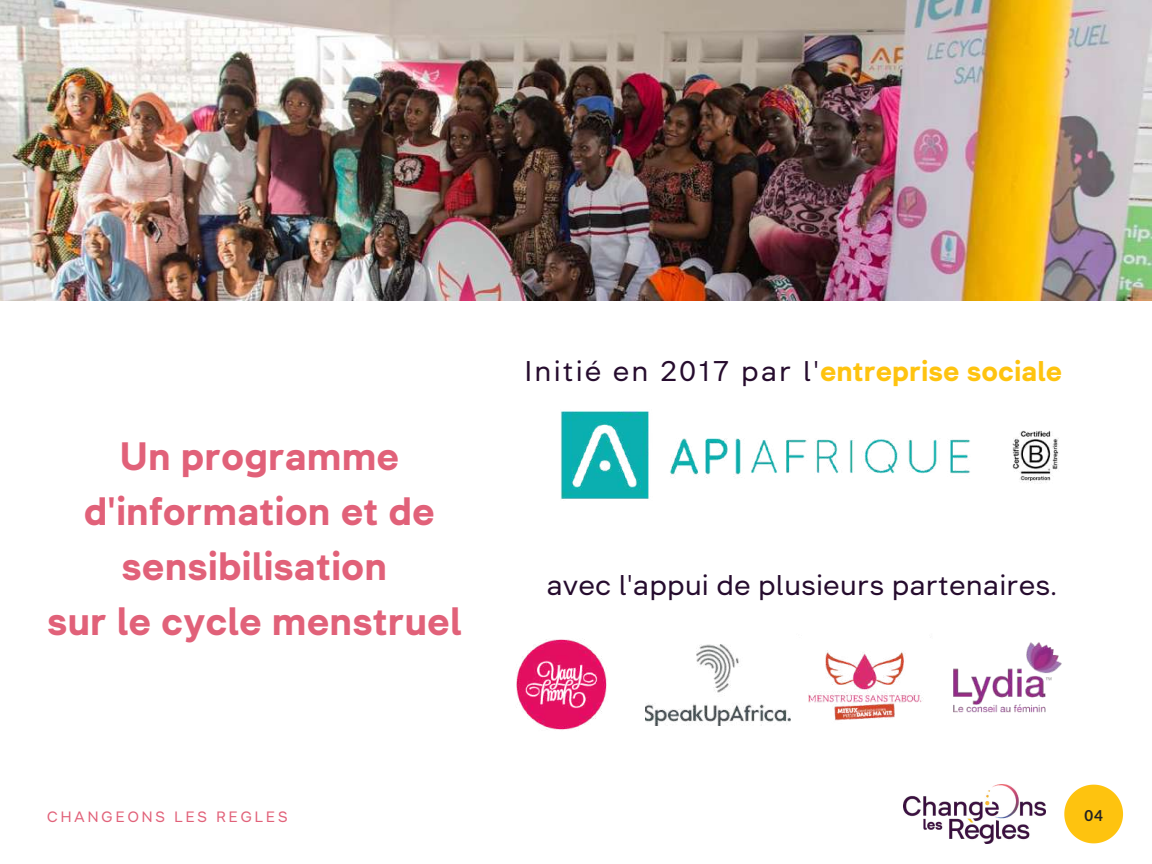
<style>
.page{position:relative;width:1152px;height:864px;background:#fff}
.page>*{position:absolute;margin:0;border:0;box-sizing:border-box;transform-origin:0 0}
.t1{font:700 39.6px/55.2px "Inerta";color:#e16179;text-align:center}
.t2{font:28.5px "Inerta";color:#260c2e}
.t3{font:28.5px "Inerta";letter-spacing:.07em;color:#260c2e}
.t4{font:700 15.15px "Lato";color:#222}
.t5{font:15px "Inerta";letter-spacing:.16em;color:#e16179}
.s1{font-weight:700;color:#fec30f}
</style>
<div class="page">
<img style="left:0;top:0;width:1151px;height:301px">
<img style="left:516px;top:639px;width:91px;height:91px">
<img style="left:953px;top:642px;width:109px;height:71px">
<img style="left:645px;top:644px;width:145px;height:81px">
<img style="left:808px;top:650px;width:115px;height:71px">
<img style="left:561px;top:411px;width:409px;height:88px">
<img style="left:1012px;top:430px;width:47px;height:54px">
<svg style="left:1064px;top:785px;width:59px;height:58px"></svg>
<img style="left:904px;top:785px;width:141px;height:58px">
<p class="t1" style="left:47px;top:428px;width:416px">Un programme d'information et de sensibilisation<br>sur le cycle menstruel</p>
<p class="t3" style="left:525px;top:357px;width:539px">Initié en 2017 par l'<span class="s1">entreprise sociale</span></p>
<p class="t2" style="left:546px;top:570px;width:512px">avec l'appui de plusieurs partenaires.</p>
<p class="t5" style="left:47px;top:809px;width:242px">CHANGEONS LES REGLES</p>
<p class="t4" style="left:1084px;top:806px;width:20px">04</p>
</div>
